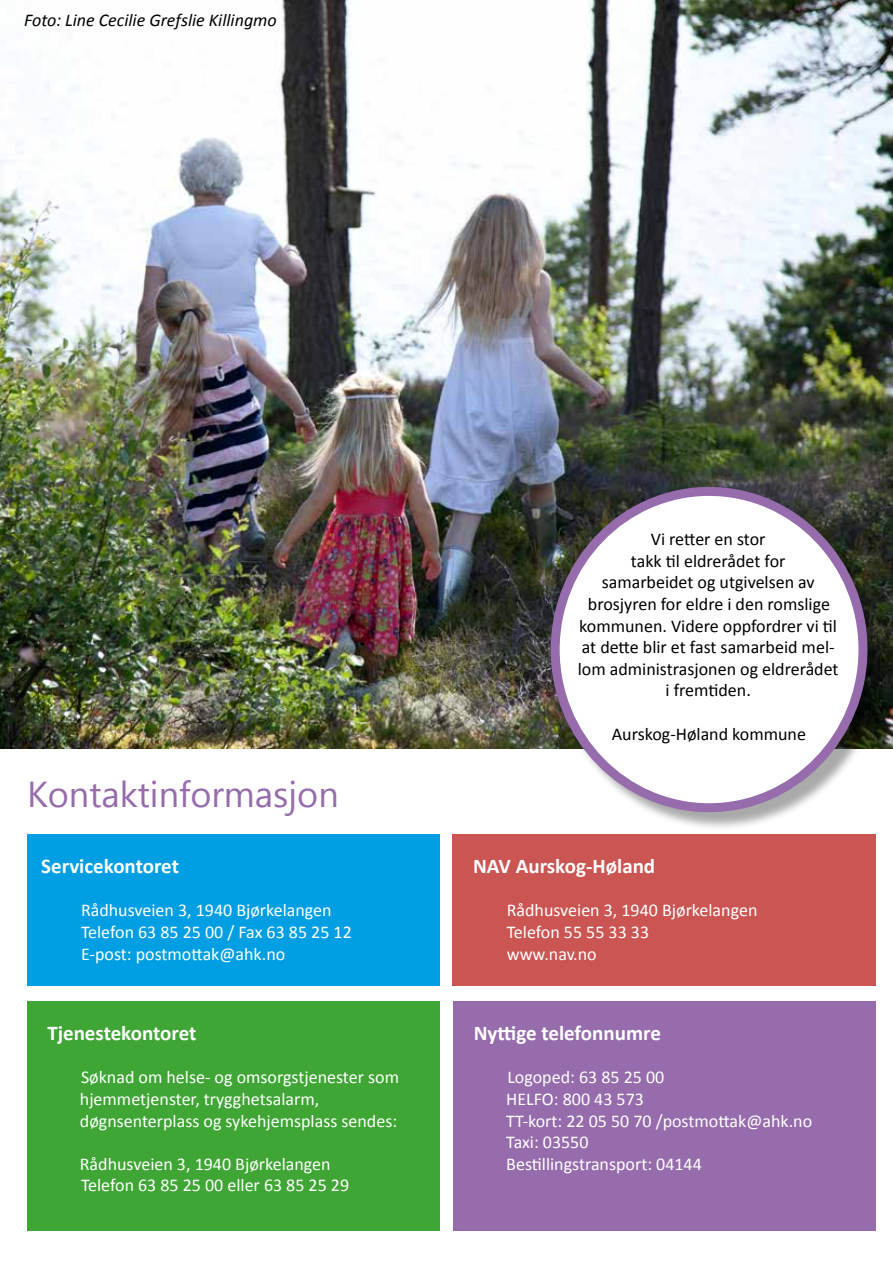
<style>
.page{position:relative;width:893px;height:1263px;background:#fff}
.page>*{position:absolute;margin:0;border:0;box-sizing:border-box;transform-origin:0 0}
.t1{font:36px "Lao UI";color:#966cac}
.t2{font:700 21px "Calibri";color:#fff}
.t3{font:18px/21.6px "Calibri";color:#fff}
.t4{font:18px/21.6px "Calibri";color:#000;text-align:center}
.t5{font:italic 18px "Calibri";color:#000}
</style>
<div class="page">
<img style="left:0;top:0;width:893px;height:749px">
<div style="left:27px;top:834px;width:413px;height:152px;background:#009fe3"></div>
<div style="left:453px;top:834px;width:423px;height:152px;background:#cb5553"></div>
<div style="left:27px;top:1001px;width:413px;height:230px;background:#3fa535"></div>
<div style="left:553px;top:489px;width:333px;height:342px;background:#000;opacity:.34"></div>
<div style="left:555px;top:491px;width:308px;height:317px;background:#fff;border-radius:50%"></div>
<div style="left:551px;top:487px;width:316px;height:325px;border:9px solid #966cac;border-radius:50%"></div>
<div style="left:453px;top:1001px;width:423px;height:230px;background:#966cac"></div>
<p class="t5" style="left:24px;top:8px;width:254px">Foto: Line Cecilie Grefslie Killingmo</p>
<h1 class="t1" style="left:27px;top:770px;width:313px">Kontaktinformasjon</h1>
<p class="t2" style="left:41px;top:853px;width:139px">Servicekontoret</p>
<p class="t3" style="left:81px;top:900px;width:272px">Rådhusveien 3, 1940 Bjørkelangen<br>Telefon 63 85 25 00 / Fax 63 85 25 12<br>E-post: postmottak@ahk.no</p>
<p class="t2" style="left:47px;top:1020px;width:151px">Tjenestekontoret</p>
<p class="t3" style="left:80px;top:1067px;width:321px">Søknad om helse- og omsorgstjenester som hjemmetjenster, trygghetsalarm, døgnsenterplass og sykehjemsplass sendes:</p>
<p class="t3" style="left:80px;top:1153px;width:271px">Rådhusveien 3, 1940 Bjørkelangen<br>Telefon 63 85 25 00 eller 63 85 25 29</p>
<p class="t4" style="left:578px;top:528px;width:262px">Vi retter en stor<br>takk til eldrerådet for<br>samarbeidet og utgivelsen av brosjyren for eldre i den romslige kommunen. Videre oppfordrer vi til at dette blir et fast samarbeid mel&shy;lom administrasjonen og eldrerådet i fremtiden.</p>
<p class="t4" style="left:612px;top:723px;width:196px">Aurskog-Høland kommune</p>
<p class="t2" style="left:473px;top:853px;width:184px">NAV Aurskog-Høland</p>
<p class="t3" style="left:507px;top:900px;width:252px">Rådhusveien 3, 1940 Bjørkelangen<br>Telefon 55 55 33 33<br>www.nav.no</p>
<p class="t2" style="left:474px;top:1020px;width:189px">Nyttige telefonnumre</p>
<p class="t3" style="left:506px;top:1067px;width:307px">Logoped: 63 85 25 00<br>HELFO: 800 43 573<br>TT-kort: 22 05 50 70 /postmottak@ahk.no<br>Taxi: 03550<br>Bestillingstransport: 04144</p>
</div>
